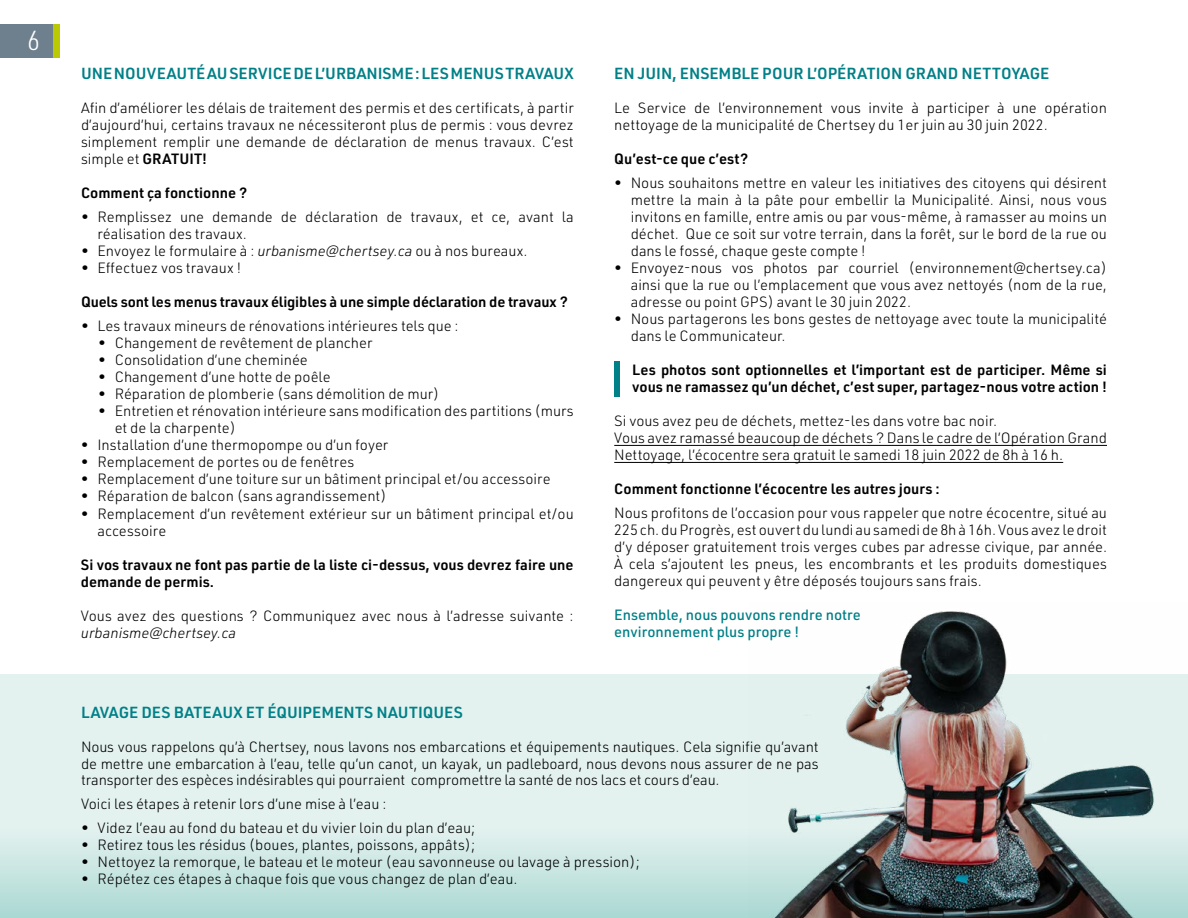
<style>
.page{position:relative;width:1188px;height:918px;background:#fff}
.page>*{position:absolute;margin:0;border:0;box-sizing:border-box;transform-origin:0 0}
.t1{font:300 27px "URWDIN Semi Cond";color:#fff}
.t2{font:600 15.75px "URWDIN";color:#008087}
.t3{font:300 14.7px/17px "URWDIN";color:#000}
.t4{font:600 14.7px/17px "URWDIN";color:#000}
.t5{font:500 14.7px/17px "URWDIN";color:#008087}
.t6{font:italic 300 14.7px "URWDIN";color:#000}
.s1{font-weight:600}
.s2{font-style:italic}
</style>
<div class="page">
<svg style="left:0;top:675px;width:748px;height:243px;background:#d8ede9"></svg>
<hr style="left:614px;top:445px;width:493px;height:1px;background:#000">
<hr style="left:614px;top:462px;width:449px;height:1px;background:#000">
<div style="left:614px;top:361px;width:6px;height:36px;background:#008087"></div>
<div style="left:0;top:24px;width:54px;height:33px;background:#6e808d"></div>
<div style="left:54px;top:24px;width:6px;height:33px;background:#bbc903"></div>
<img style="left:748px;top:611px;width:440px;height:307px">
<h1 class="t1" style="left:27px;top:23px;width:14px">6</h1>
<p class="t2" style="left:81px;top:62px;width:494px">UNE NOUVEAUTÉ AU SERVICE DE L’URBANISME : LES MENUS TRAVAUX</p>
<p class="t3" style="left:81px;top:99px;width:494px;text-align:justify">Afin d’améliorer les délais de traitement des permis et des certificats, à partir d’aujourd’hui, certains travaux ne nécessiteront plus de permis : vous devrez simplement remplir une demande de déclaration de menus travaux. C’est simple et <span class="s1">GRATUIT!</span></p>
<p class="t4" style="left:81px;top:184px;width:168px">Comment ça fonctionne ?</p>
<p class="t3" style="left:97px;top:208px;width:478px;text-indent:-16px">• Remplissez une demande de déclaration de travaux, et ce, avant la réalisation des travaux.</p>
<p class="t3" style="left:81px;top:242px;width:448px">• Envoyez le formulaire à : <span class="s2">urbanisme@chertsey.ca</span> ou à nos bureaux.</p>
<p class="t3" style="left:81px;top:259px;width:162px">• Effectuez vos travaux !</p>
<p class="t4" style="left:81px;top:293px;width:488px">Quels sont les menus travaux éligibles à une simple déclaration de travaux ?</p>
<p class="t3" style="left:81px;top:317px;width:379px">• Les travaux mineurs de rénovations intérieures tels que :</p>
<p class="t3" style="left:98px;top:334px;width:276px">• Changement de revêtement de plancher</p>
<p class="t3" style="left:98px;top:351px;width:211px">• Consolidation d’une cheminée</p>
<p class="t3" style="left:98px;top:368px;width:234px">• Changement d’une hotte de poêle</p>
<p class="t3" style="left:98px;top:385px;width:343px">• Réparation de plomberie (sans démolition de mur)</p>
<p class="t3" style="left:115px;top:402px;width:461px;text-indent:-16px">• Entretien et rénovation intérieure sans modification des partitions (murs et de la charpente)</p>
<p class="t3" style="left:81px;top:436px;width:309px">• Installation d’une thermopompe ou d’un foyer</p>
<p class="t3" style="left:81px;top:453px;width:275px">• Remplacement de portes ou de fenêtres</p>
<p class="t3" style="left:81px;top:470px;width:471px">• Remplacement d’une toiture sur un bâtiment principal et/ou accessoire</p>
<p class="t3" style="left:81px;top:487px;width:307px">• Réparation de balcon (sans agrandissement)</p>
<p class="t3" style="left:97px;top:504px;width:478px;text-indent:-16px">• Remplacement d’un revêtement extérieur sur un bâtiment principal et/ou accessoire</p>
<p class="t4" style="left:81px;top:555px;width:494px">Si vos travaux ne font pas partie de la liste ci-dessus, vous devrez faire une demande de permis.</p>
<p class="t3" style="left:81px;top:607px;width:494px">Vous avez des questions ? Communiquez avec nous à l’adresse suivante :</p>
<p class="t6" style="left:81px;top:623px;width:157px">urbanisme@chertsey.ca</p>
<p class="t2" style="left:614px;top:62px;width:437px">EN JUIN, ENSEMBLE POUR L’OPÉRATION GRAND NETTOYAGE</p>
<p class="t3" style="left:614px;top:99px;width:494px">Le Service de l’environnement vous invite à participer à une opération nettoyage de la municipalité de Chertsey du 1er juin au 30 juin 2022.</p>
<p class="t4" style="left:614px;top:150px;width:136px">Qu’est-ce que c’est?</p>
<p class="t3" style="left:631px;top:174px;width:478px;text-align:justify;text-indent:-16px">• Nous souhaitons mettre en valeur les initiatives des citoyens qui désirent mettre la main à la pâte pour embellir la Municipalité. Ainsi, nous vous invitons en famille, entre amis ou par vous-même, à ramasser au moins un déchet. Que ce soit sur votre terrain, dans la forêt, sur le bord de la rue ou dans le fossé, chaque geste compte !</p>
<p class="t3" style="left:631px;top:259px;width:478px;text-align:justify;text-indent:-16px">• Envoyez-nous vos photos par courriel (environnement@chertsey.ca) ainsi que la rue ou l’emplacement que vous avez nettoyés (nom de la rue, adresse ou point GPS) avant le 30 juin 2022.</p>
<p class="t3" style="left:631px;top:310px;width:478px;text-indent:-16px">• Nous partagerons les bons gestes de nettoyage avec toute la municipalité dans le Communicateur.</p>
<p class="t4" style="left:632px;top:361px;width:476px">Les photos sont optionnelles et l’important est de participer. Même si vous ne ramassez qu’un déchet, c’est super, partagez-nous votre action !</p>
<p class="t3" style="left:614px;top:412px;width:494px">Si vous avez peu de déchets, mettez-les dans votre bac noir.<br>Vous avez ramassé beaucoup de déchets ? Dans le cadre de l’Opération Grand<br>Nettoyage, l’écocentre sera gratuit le samedi 18 juin 2022 de 8h à 16 h.</p>
<p class="t4" style="left:614px;top:480px;width:327px">Comment fonctionne l’écocentre les autres jours :</p>
<p class="t3" style="left:614px;top:504px;width:494px;text-align:justify">Nous profitons de l’occasion pour vous rappeler que notre écocentre, situé au 225 ch. du Progrès, est ouvert du lundi au samedi de 8h à 16h. Vous avez le droit d’y déposer gratuitement trois verges cubes par adresse civique, par année.<br>À cela s’ajoutent les pneus, les encombrants et les produits domestiques dangereux qui peuvent y être déposés toujours sans frais.</p>
<p class="t5" style="left:614px;top:606px;width:248px">Ensemble, nous pouvons rendre notre environnement plus propre !</p>
<p class="t2" style="left:81px;top:701px;width:383px">LAVAGE DES BATEAUX ET ÉQUIPEMENTS NAUTIQUES</p>
<p class="t3" style="left:81px;top:738px;width:739px;text-align:justify">Nous vous rappelons qu’à Chertsey, nous lavons nos embarcations et équipements nautiques. Cela signifie qu’avant de mettre une embarcation à l’eau, telle qu’un canot, un kayak, un padleboard, nous devons nous assurer de ne pas transporter des espèces indésirables qui pourraient compromettre la santé de nos lacs et cours d’eau.</p>
<p class="t3" style="left:81px;top:795px;width:307px">Voici les étapes à retenir lors d’une mise à l’eau :</p>
<p class="t3" style="left:81px;top:819px;width:396px">• Videz l’eau au fond du bateau et du vivier loin du plan d’eau;</p>
<p class="t3" style="left:81px;top:836px;width:396px">• Retirez tous les résidus (boues, plantes, poissons, appâts);</p>
<p class="t3" style="left:81px;top:853px;width:560px">• Nettoyez la remorque, le bateau et le moteur (eau savonneuse ou lavage à pression);</p>
<p class="t3" style="left:81px;top:870px;width:438px">• Répétez ces étapes à chaque fois que vous changez de plan d’eau.</p>
</div>
